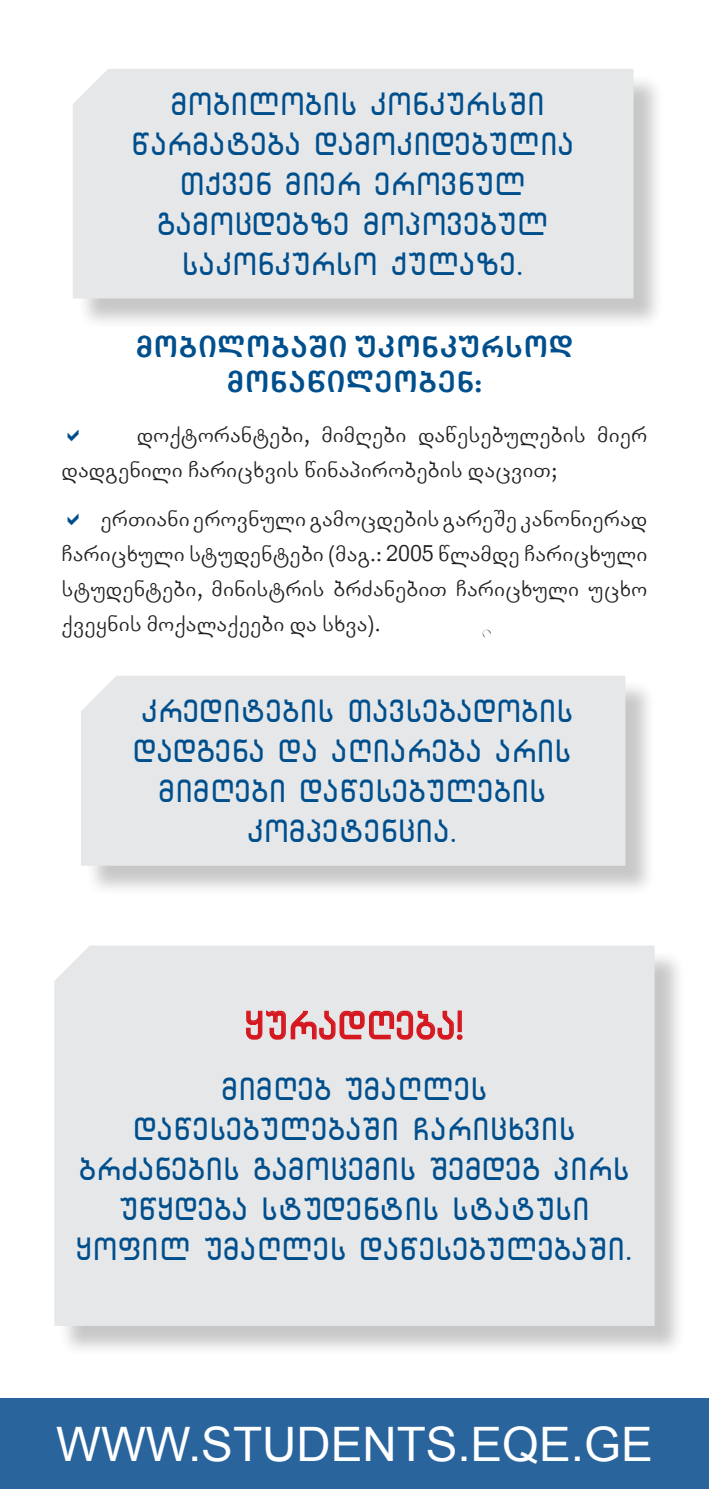
<style>
.page{position:relative;width:709px;height:1489px;background:#fff}
.page>*{position:absolute;margin:0;border:0;box-sizing:border-box;transform-origin:0 0}
.t1{font:47.5px "Arial";color:#fff}
.t2{font:37.5px "Sanet";color:#d5181f}
.t3{font:31.25px/40px "Sanet";color:#004f8d;text-align:center}
.t4{font:700 30px/35px "Kolhety Mt";color:#004f8d;text-align:center}
.t5{font:22.5px/35px "Kolhety Normal";color:#231f20}
</style>
<div class="page">
<div style="left:0;top:1398px;width:709px;height:90px;background:#29649d"></div>
<svg style="left:482px;top:629px;width:9px;height:9px"></svg>
<div style="left:76px;top:73px;width:588px;height:257px;background:#231f20;opacity:.25"></div>
<div style="left:73px;top:69px;width:560px;height:229px;background:#e6e7e9"></div>
<div style="left:85px;top:679px;width:571px;height:218px;background:#231f20;opacity:.25"></div>
<div style="left:81px;top:676px;width:544px;height:189px;background:#e6e7e9"></div>
<div style="left:58px;top:949px;width:627px;height:407px;background:#231f20;opacity:.25"></div>
<div style="left:54px;top:945px;width:600px;height:380px;background:#e6e7e9"></div>
<svg style="left:245px;top:1008px;width:218px;height:32px;background:#e1b7ba"></svg>
<p class="t3" style="left:131px;top:84px;width:445px">MOBILOBIS KONKURSSI<br>WARMATEBA DAMOKIDEBULIA<br>TQVEN MIER EROVNUL<br>GAMOCDEBZE MOPOVEBUL<br>SAKONKURSO QULAZE.</p>
<p class="t4" style="left:135px;top:332px;width:439px">MOBILOBASI UKONKURSOD<br>MONAWILEOBEN:</p>
<p class="t5" style="left:418px;top:418px;width:169px">DAWESEBULEBIS</p>
<p class="t5" style="left:62px;top:418px;width:497px;text-indent:75px">DOQTORANTEBI,<br>DADGENILI CARICXVIS WINAPIROBEBIS DACVIT;</p>
<p class="t5" style="left:62px;top:502px;width:587px;text-align:justify;text-indent:39px">ERTIANI EROVNULIGAMOCDEBISGARESEKANONIERAD CARICXULI STUDENTEBI (MAG.: 2005 WLAMDE CARICXULI STUDENTEBI, MINISTRIS BRZANEBIT CARICXULI UCXO QVEYNIS MOQALAQEEBI DA SXVA .(</p>
<p class="t5" style="left:321px;top:418px;width:86px">MIMREBI</p>
<p class="t5" style="left:597px;top:418px;width:52px">MIER</p>
<p class="t3" style="left:133px;top:691px;width:442px">KREDITEBIS TAVSEBADOBIS<br>DADGENA DA ARIAREBA ARIS<br>MIMREBI DAWESEBULEBIS<br>KOMPETENCIA.</p>
<p class="t2" style="left:245px;top:1008px;width:220px">YURADREBA!</p>
<p class="t3" style="left:76px;top:1069px;width:558px">MIMREB UMARLES<br>DAWESEBULEBASI CARICXVIS<br>BRZANEBIS GAMOCEMIS SEMDEG PIRS<br>UWYDEBA STUDENTIS STATUSI<br>YOFIL UMARLES DAWESEBULEBASI.</p>
<h1 class="t1" style="left:56px;top:1413px;width:598px">WWW.STUDENTS.EQE.GE</h1>
</div>
